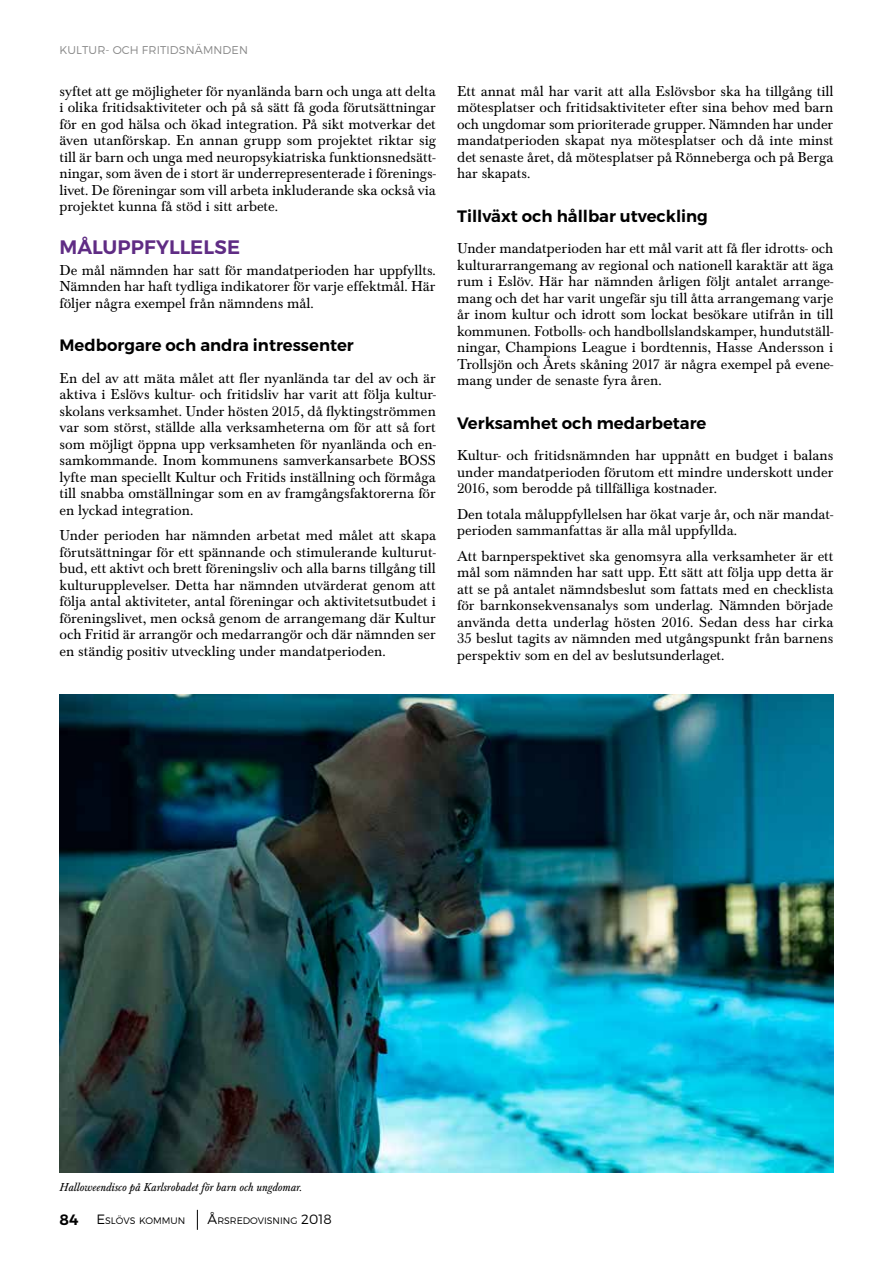
<style>
.page{position:relative;width:893px;height:1263px;background:#fff}
.page>*{position:absolute;margin:0;border:0;box-sizing:border-box;transform-origin:0 0}
.t1{font:600 19.5px "Montserrat";color:#5f2c84}
.t2{font:600 16.5px "Montserrat";color:#000}
.t3{font:15px/16.5px "Baskerville Std";color:#000;text-align:justify}
.t4{font:italic 12px "Baskerville Std";color:#000}
.t5{font:300 11.25px "Montserrat";letter-spacing:.01em;color:#878787}
.t6{font:300 9.45px "Montserrat";color:#000}
.s1{font-weight:600;font-size:15px}
.s2{font-size:13.5px}
</style>
<div class="page">
<img style="left:60px;top:694px;width:773px;height:479px">
<svg style="left:197px;top:1210px;width:1px;height:20px"></svg>
<p class="t5" style="left:60px;top:43px;width:190px">KULTUR- OCH FRITIDSNÄMNDEN</p>
<p class="t3" style="left:60px;top:83px;width:378px">syftet att ge möjligheter för nyanlända barn och unga att delta i olika fritidsaktiviteter och på så sätt få goda förutsättningar för en god hälsa och ökad integration. På sikt motverkar det även utanförskap. En annan grupp som projektet riktar sig till är barn och unga med neuropsykiatriska funktionsnedsätt&shy;ningar, som även de i stort är underrepresenterade i förenings&shy;livet. De föreningar som vill arbeta inkluderande ska också via projektet kunna få stöd i sitt arbete.</p>
<h1 class="t1" style="left:60px;top:235px;width:182px">MÅLUPPFYLLELSE</h1>
<p class="t3" style="left:60px;top:262px;width:378px">De mål nämnden har satt för mandatperioden har uppfyllts.<br>Nämnden har haft tydliga indikatorer för varje effektmål. Här följer några exempel från nämndens mål.</p>
<p class="t2" style="left:60px;top:335px;width:296px">Medborgare och andra intressenter</p>
<p class="t3" style="left:60px;top:370px;width:378px">En del av att mäta målet att fler nyanlända tar del av och är aktiva i Eslövs kultur- och fritidsliv har varit att följa kultur&shy;skolans verksamhet. Under hösten 2015, då flyktingströmmen var som störst, ställde alla verksamheterna om för att så fort som möjligt öppna upp verksamheten för nyanlända och en&shy;samkommande. Inom kommunens samverkansarbete BOSS lyfte man speciellt Kultur och Fritids inställning och förmåga till snabba omställningar som en av framgångsfaktorerna för en lyckad integration.</p>
<p class="t3" style="left:60px;top:527px;width:378px">Under perioden har nämnden arbetat med målet att skapa förutsättningar för ett spännande och stimulerande kulturut&shy;bud, ett aktivt och brett föreningsliv och alla barns tillgång till kulturupplevelser. Detta har nämnden utvärderat genom att följa antal aktiviteter, antal föreningar och aktivitetsutbudet i föreningslivet, men också genom de arrangemang där Kultur och Fritid är arrangör och medarrangör och där nämnden ser en ständig positiv utveckling under mandatperioden.</p>
<p class="t3" style="left:457px;top:83px;width:378px">Ett annat mål har varit att alla Eslövsbor ska ha tillgång till mötesplatser och fritidsaktiviteter efter sina behov med barn och ungdomar som prioriterade grupper. Nämnden har under mandatperioden skapat nya mötesplatser och då inte minst det senaste året, då mötesplatser på Rönneberga och på Berga har skapats.</p>
<p class="t2" style="left:457px;top:206px;width:252px">Tillväxt och hållbar utveckling</p>
<p class="t3" style="left:457px;top:240px;width:378px">Under mandatperioden har ett mål varit att få fler idrotts- och kulturarrangemang av regional och nationell karaktär att äga rum i Eslöv. Här har nämnden årligen följt antalet arrange&shy;mang och det har varit ungefär sju till åtta arrangemang varje år inom kultur och idrott som lockat besökare utifrån in till kommunen. Fotbolls- och handbollslandskamper, hundutställ&shy;ningar, Champions League i bordtennis, Hasse Andersson i Trollsjön och Årets skåning 2017 är några exempel på evene&shy;mang under de senaste fyra åren.</p>
<p class="t2" style="left:457px;top:413px;width:251px">Verksamhet och medarbetare</p>
<p class="t3" style="left:457px;top:447px;width:378px">Kultur- och fritidsnämnden har uppnått en budget i balans under mandatperioden förutom ett mindre underskott under 2016, som berodde på tillfälliga kostnader.</p>
<p class="t3" style="left:457px;top:506px;width:378px">Den totala måluppfyllelsen har ökat varje år, och när mandat&shy;perioden sammanfattas är alla mål uppfyllda.</p>
<p class="t3" style="left:457px;top:548px;width:378px">Att barnperspektivet ska genomsyra alla verksamheter är ett mål som nämnden har satt upp. Ett sätt att följa upp detta är att se på antalet nämndsbeslut som fattats med en checklista för barnkonsekvensanalys som underlag. Nämnden började använda detta underlag hösten 2016. Sedan dess har cirka 35 beslut tagits av nämnden med utgångspunkt från barnens perspektiv som en del av beslutsunderlaget.</p>
<p class="t4" style="left:60px;top:1180px;width:244px">Halloweendisco på Karlsrobadet för barn och ungdomar.</p>
<p class="t6" style="left:60px;top:1215px;width:127px"><span class="s1">84</span> <span class="s2">E</span>SLÖVS KOMMUN</p>
<p class="t6" style="left:208px;top:1215px;width:126px"><span class="s2">Å</span>RSREDOVISNING <span class="s2">2018</span></p>
</div>
